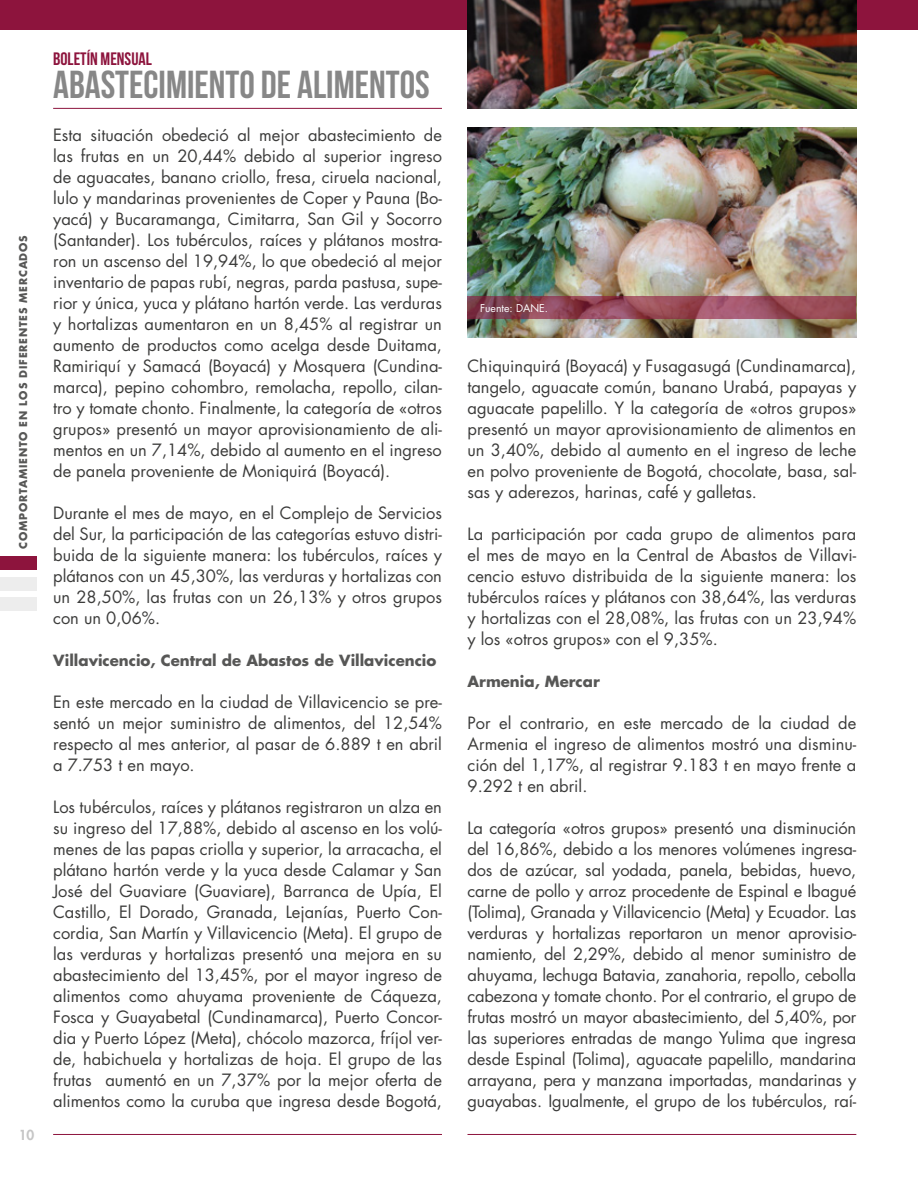
<style>
.page{position:relative;width:918px;height:1188px;background:#fff}
.page>*{position:absolute;margin:0;border:0;box-sizing:border-box;transform-origin:0 0}
.t1{font:39px "Bebas Neue";color:#878787}
.t2{font:18px "Bebas Neue";color:#8d143d}
.t3{font:16.5px/21px "Futura Std";color:#3c3c3b;text-align:justify}
.t4{font:700 15px "Futura Std";color:#575756}
.t5{font:800 13.5px "Futura Std";color:#c6c6c6}
.t6{font:700 10.5px "Futura Std";letter-spacing:.075em;color:#575756}
.t7{font:10.5px "Futura Std";color:#fff}
</style>
<div class="page">
<hr style="left:53px;top:1134px;width:389px;height:1px;background:#8d143d">
<hr style="left:468px;top:1134px;width:388px;height:1px;background:#8d143d">
<hr style="left:53px;top:108px;width:389px;height:1px;background:#8d143d">
<div style="left:0;top:0;width:918px;height:30px;background:#8d143d"></div>
<div style="left:0;top:556px;width:37px;height:14px;background:#8d143d"></div>
<div style="left:0;top:577px;width:37px;height:14px;background:#ededed"></div>
<div style="left:0;top:597px;width:37px;height:14px;background:#ededed"></div>
<img style="left:468px;top:128px;width:388px;height:210px">
<img style="left:468px;top:0;width:388px;height:109px">
<svg style="left:468px;top:296px;width:388px;height:23px"></svg>
<p class="t6" style="left:16px;top:549px;width:315px;rotate:-90deg">COMPORTAMIENTO EN LOS DIFERENTES MERCADOS</p>
<p class="t5" style="left:19px;top:1127px;width:17px">10</p>
<p class="t2" style="left:53px;top:49px;width:100px">BOLETÍN MENSUAL</p>
<h1 class="t1" style="left:53px;top:63px;width:378px">ABASTECIMIENTO DE ALIMENTOS</h1>
<p class="t3" style="left:53px;top:125px;width:390px">Esta situación obedeció al mejor abastecimiento de las frutas en un 20,44% debido al superior ingreso de aguacates, banano criollo, fresa, ciruela nacional, lulo y mandarinas provenientes de Coper y Pauna (Bo&shy;yacá) y Bucaramanga, Cimitarra, San Gil y Socorro (Santander). Los tubérculos, raíces y plátanos mostra&shy;ron un ascenso del 19,94%, lo que obedeció al mejor inventario de papas rubí, negras, parda pastusa, supe&shy;rior y única, yuca y plátano hartón verde. Las verduras y hortalizas aumentaron en un 8,45% al registrar un aumento de productos como acelga desde Duitama, Ramiriquí y Samacá (Boyacá) y Mosquera (Cundina&shy;marca), pepino cohombro, remolacha, repollo, cilan&shy;tro y tomate chonto. Finalmente, la categoría de «otros grupos» presentó un mayor aprovisionamiento de ali&shy;mentos en un 7,14%, debido al aumento en el ingreso de panela proveniente de Moniquirá (Boyacá).</p>
<p class="t3" style="left:53px;top:503px;width:390px">Durante el mes de mayo, en el Complejo de Servicios del Sur, la participación de las categorías estuvo distri&shy;buida de la siguiente manera: los tubérculos, raíces y plátanos con un 45,30%, las verduras y hortalizas con un 28,50%, las frutas con un 26,13% y otros grupos con un 0,06%.</p>
<p class="t4" style="left:53px;top:651px;width:385px">Villavicencio, Central de Abastos de Villavicencio</p>
<p class="t3" style="left:53px;top:692px;width:390px">En este mercado en la ciudad de Villavicencio se pre&shy;sentó un mejor suministro de alimentos, del 12,54% respecto al mes anterior, al pasar de 6.889 t en abril a 7.753 t en mayo.</p>
<p class="t3" style="left:53px;top:797px;width:390px">Los tubérculos, raíces y plátanos registraron un alza en su ingreso del 17,88%, debido al ascenso en los volú&shy;menes de las papas criolla y superior, la arracacha, el plátano hartón verde y la yuca desde Calamar y San José del Guaviare (Guaviare), Barranca de Upía, El Castillo, El Dorado, Granada, Lejanías, Puerto Con&shy;cordia, San Martín y Villavicencio (Meta). El grupo de las verduras y hortalizas presentó una mejora en su abastecimiento del 13,45%, por el mayor ingreso de alimentos como ahuyama proveniente de Cáqueza, Fosca y Guayabetal (Cundinamarca), Puerto Concor&shy;dia y Puerto López (Meta), chócolo mazorca, fríjol ver&shy;de, habichuela y hortalizas de hoja. El grupo de las frutas aumentó en un 7,37% por la mejor oferta de alimentos como la curuba que ingresa desde Bogotá,</p>
<p class="t7" style="left:480px;top:301px;width:69px">Fuente: DANE.</p>
<p class="t3" style="left:467px;top:356px;width:390px">Chiquinquirá (Boyacá) y Fusagasugá (Cundinamarca), tangelo, aguacate común, banano Urabá, papayas y aguacate papelillo. Y la categoría de «otros grupos» presentó un mayor aprovisionamiento de alimentos en un 3,40%, debido al aumento en el ingreso de leche en polvo proveniente de Bogotá, chocolate, basa, sal&shy;sas y aderezos, harinas, café y galletas.</p>
<p class="t3" style="left:467px;top:524px;width:390px">La participación por cada grupo de alimentos para el mes de mayo en la Central de Abastos de Villavi&shy;cencio estuvo distribuida de la siguiente manera: los tubérculos raíces y plátanos con 38,64%, las verduras y hortalizas con el 28,08%, las frutas con un 23,94% y los «otros grupos» con el 9,35%.</p>
<p class="t4" style="left:468px;top:672px;width:134px">Armenia, Mercar</p>
<p class="t3" style="left:468px;top:713px;width:390px">Por el contrario, en este mercado de la ciudad de Armenia el ingreso de alimentos mostró una disminu&shy;ción del 1,17%, al registrar 9.183 t en mayo frente a 9.292 t en abril.</p>
<p class="t3" style="left:468px;top:818px;width:390px">La categoría «otros grupos» presentó una disminución del 16,86%, debido a los menores volúmenes ingresa&shy;dos de azúcar, sal yodada, panela, bebidas, huevo, carne de pollo y arroz procedente de Espinal e Ibagué (Tolima), Granada y Villavicencio (Meta) y Ecuador. Las verduras y hortalizas reportaron un menor aprovisio&shy;namiento, del 2,29%, debido al menor suministro de ahuyama, lechuga Batavia, zanahoria, repollo, cebolla cabezona y tomate chonto. Por el contrario, el grupo de frutas mostró un mayor abastecimiento, del 5,40%, por las superiores entradas de mango Yulima que ingresa desde Espinal (Tolima), aguacate papelillo, mandarina arrayana, pera y manzana importadas, mandarinas y guayabas. Igualmente, el grupo de los tubérculos, raí-</p>
</div>
